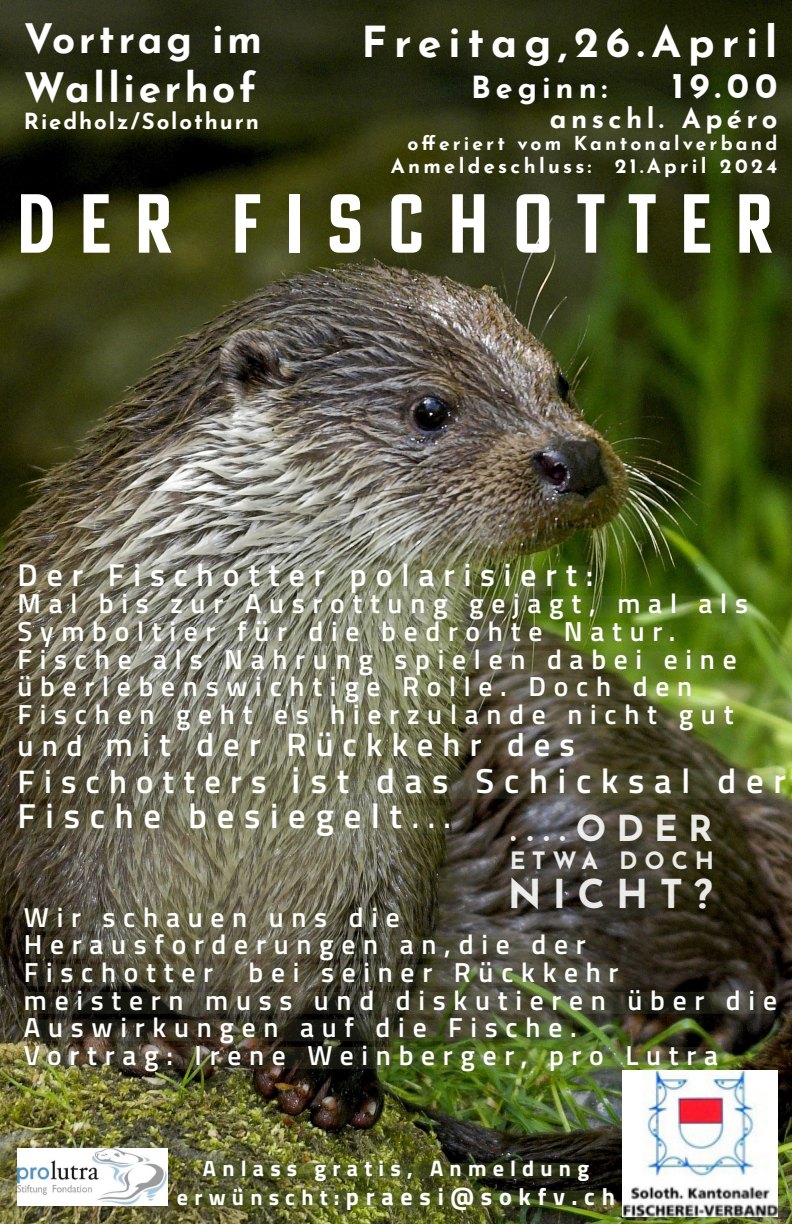
<style>
.page{position:relative;width:792px;height:1224px;background:#fff}
.page>*{position:absolute;margin:0;border:0;box-sizing:border-box;transform-origin:0 0}
.t1{font:700 81.8px "Poster Gothic Ex Cond ATF";letter-spacing:.28em;color:#fff}
.t2{font:700 42.7px "Josefin Sans";letter-spacing:.165em;color:#fff}
.t3{font:700 40.6px/48.7px "Josefin Sans";letter-spacing:.085em;color:#fff}
.t4{font:700 39.8px "Josefin Sans";letter-spacing:.28em;color:#fff}
.t5{font:700 35.9px "Josefin Sans";color:#fff}
.t6{font:700 35.6px "Josefin Sans";color:#fff}
.t7{font:600 34.7px/34.7px "Cairo";letter-spacing:.28em;color:#fff}
.t8{font:600 32.6px "Cairo";letter-spacing:.28em;color:#fff}
.t9{font:600 31.6px "Cairo";letter-spacing:.28em;color:#fff}
.t10{font:700 30.5px "Josefin Sans";letter-spacing:.165em;color:#fff}
.t11{font:600 27.5px/27.5px "Cairo";letter-spacing:.28em;color:#fff}
.t12{font:700 27.4px "Josefin Sans";letter-spacing:.165em;color:#fff}
.t13{font:700 24.1px "Cairo";letter-spacing:.28em;color:#fff}
.t14{font:700 23.9px "Josefin Sans";letter-spacing:.28em;color:#fff}
.t15{font:700 22.2px "Josefin Sans";letter-spacing:.085em;color:#fff}
.t16{font:700 22px "Cairo";letter-spacing:.28em;color:#fff}
.t17{font:700 20.3px "Josefin Sans";letter-spacing:.165em;color:#fff}
.t18{font:700 19.2px "Josefin Sans";letter-spacing:.165em;color:#fff}
.s1{font-size:29.6px}
.s2{font-size:32.6px}
.s3{font-size:36.7px}
.s4{font-size:30.6px}
.s5{font-size:22px}
</style>
<div class="page">
<img style="left:0;top:0;width:792px;height:1224px">
<img style="left:27px;top:909px;width:746px;height:160px">
<svg style="left:29px;top:26px;width:226px;height:99px;background:#282c11"></svg>
<svg style="left:369px;top:28px;width:403px;height:145px;background:#2a2f10"></svg>
<svg style="left:516px;top:834px;width:191px;height:71px;background:#3f3b2f"></svg>
<svg style="left:180px;top:1163px;width:430px;height:44px;background:#474d20"></svg>
<img style="left:622px;top:1070px;width:155px;height:146px">
<img style="left:18px;top:1148px;width:150px;height:58px">
<img style="left:21px;top:566px;width:762px;height:268px">
<h3 class="t3" style="left:24px;top:9px;width:240px">Vortrag im<br>Wallierhof</h3>
<p class="t15" style="left:24px;top:101px;width:236px">Riedholz/Solothurn</p>
<h2 class="t2" style="left:361px;top:4px;width:417px">Freitag,26.April</h2>
<p class="t10" style="left:471px;top:60px;width:137px">Beginn:</p>
<p class="t6" style="left:671px;top:53px;width:107px">19.00</p>
<p class="t12" style="left:550px;top:94px;width:229px">anschl. Apéro</p>
<p class="t18" style="left:407px;top:126px;width:371px">offeriert vom Kantonalverband</p>
<p class="t17" style="left:390px;top:148px;width:388px">Anmeldeschluss: 21.April 2024</p>
<h1 class="t1" style="left:16px;top:171px;width:758px">DER FISCHOTTER</h1>
<p class="t9" style="left:18px;top:551px;width:577px">Der Fischotter polarisiert:</p>
<p class="t11" style="left:18px;top:590px;width:731px">Mal bis zur Ausrottung gejagt, mal als Symboltier für die bedrohte Natur.<br>Fische als Nahrung spielen dabei eine überlebenswichtige Rolle. Doch den Fischen geht es hierzulande nicht gut</p>
<p class="t8" style="left:18px;top:720px;width:559px"><span class="s1">und</span> mit der Rückkehr des</p>
<p class="t7" style="left:18px;top:764px;width:769px"><span class="s2">Fischotters</span> <span class="s3">i</span>st das Schicksal der<br>Fische besiegelt<span class="s4">...</span></p>
<h3 class="t5" style="left:511px;top:797px;width:203px">....ODER</h3>
<p class="t14" style="left:509px;top:839px;width:206px">ETWA DOCH</p>
<h3 class="t4" style="left:507px;top:859px;width:206px">NICHT?</h3>
<p class="t11" style="left:24px;top:904px;width:563px">Wir schauen uns die<br>Herausforderungen an,die der<br>Fischotter</p>
<p class="t11" style="left:24px;top:959px;width:754px;text-indent:225px">bei seiner Rückkehr meistern muss und diskutieren über die<br>Auswirkungen auf die Fische.<br>Vortrag: Irene Weinberger, pro Lutra</p>
<p class="t16" style="left:203px;top:1150px;width:388px">Anlass gratis, Anmeldung</p>
<p class="t13" style="left:177px;top:1177px;width:439px"><span class="s5">erwünscht:</span>praesi@sokfv.ch</p>
</div>
